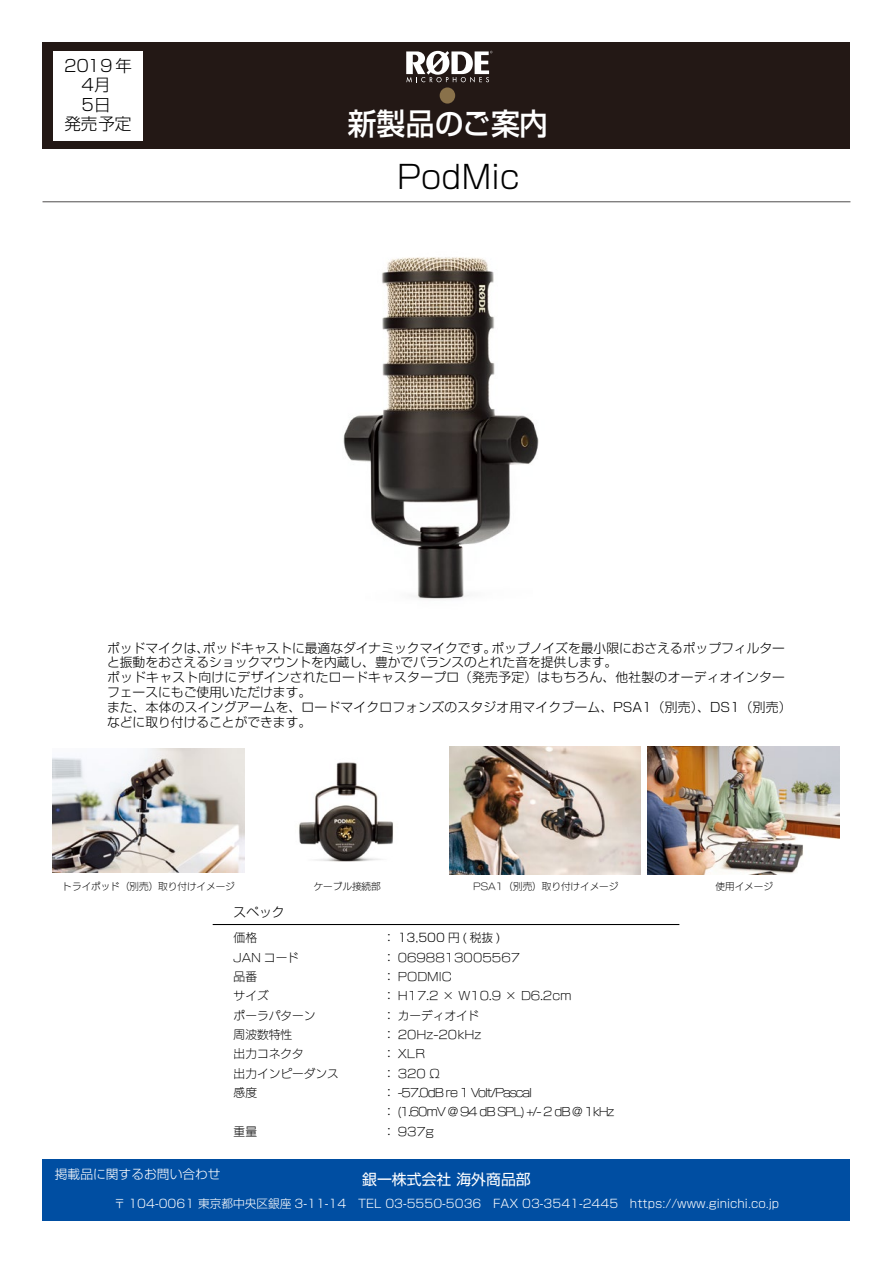
<style>
.page{position:relative;width:893px;height:1263px;background:#fff}
.page>*{position:absolute;margin:0;border:0;box-sizing:border-box;transform-origin:0 0}
.t1{font:300 31.95px "Shin Go Pro";color:#000}
.t2{font:500 30px "Shin Go Pro";color:#fff;scale:.96 1}
.t3{font:18px/21px "Hira Kaku Pro W6";color:#231815;text-align:center;scale:.96 1}
.t4{font:300 16.5px/19.5px "Shin Go Pro";color:#000;text-align:center}
.t5{font:14.85px "Shin Go Pro";color:#fff}
.t6{font:300 12.75px/14.9px "Shin Go Pro";letter-spacing:.02em;color:#000}
.t7{font:300 12.75px "Shin Go Pro";color:#000}
.t8{font:300 12.75px "Shin Go Pro";color:#fff}
.t9{font:11.7px "New Rodin Pro L";color:#000}
.t10{font:300 11.7px "Shin Go Pro";color:#fff}
.t11{font:11.7px/19.4px "New Rodin Pro L";letter-spacing:-.1em;color:#000}
.t12{font:300 11.7px "Shin Go Pro";color:#000}
.t13{font:9.6px "New Rodin Pro L";color:#000}
.s1{font-family:"New Rodin Pro L";font-weight:400}
</style>
<div class="page">
<img style="left:343px;top:257px;width:196px;height:343px">
<hr style="left:213px;top:924px;width:466px;height:1px;background:#000">
<div style="left:43px;top:1159px;width:807px;height:61px;background:#004ea2"></div>
<hr style="left:43px;top:201px;width:807px;height:1px;background:#595757">
<img style="left:53px;top:748px;width:191px;height:125px">
<img style="left:299px;top:762px;width:94px;height:100px">
<img style="left:449px;top:747px;width:192px;height:127px">
<img style="left:648px;top:747px;width:191px;height:127px">
<div style="left:43px;top:43px;width:807px;height:106px;background:#231815"></div>
<svg style="left:406px;top:51px;width:86px;height:32px"></svg>
<div style="left:440px;top:87px;width:15px;height:17px;background:#89714a;border-radius:50%"></div>
<div style="left:53px;top:51px;width:90px;height:89px;background:#fff"></div>
<h3 class="t3" style="left:61px;top:54px;width:72px">2019年<br>3月<br>xx日</h3>
<p class="t4" style="left:64px;top:54px;width:69px">2019 年<br>4月<br>5日<br>発売予定</p>
<h3 class="t3" style="left:61px;top:117px;width:73px">発売予定</h3>
<h2 class="t2" style="left:348px;top:99px;width:210px">新製品のご案内</h2>
<h1 class="t1" style="left:397px;top:150px;width:124px">PodMic</h1>
<p class="t7" style="left:203px;top:637px;width:295px">ポッドキャストに最適なダイナミックマイクです。</p>
<p class="t7" style="left:491px;top:637px;width:295px">ポップノイズを最小限におさえるポップフィルター</p>
<p class="t6" style="left:107px;top:639px;width:686px">ポッドマイクは、<br>と振動をおさえるショックマウントを内蔵し、豊かでバランスのとれた音を提供します。<br>ポッドキャスト向けにデザインされたロードキャスタープロ（発売予定）はもちろん、他社製のオーディオインターフェースにもご使用いただけます。<br>また、本体のスイングアームを、ロードマイクロフォンズのスタジオ用マイクブーム、PSA1（別売）、DS1（別売(などに取り付けることができます。</p>
<p class="t13" style="left:63px;top:878px;width:174px">トライポッド（別売）取り付けイメージ</p>
<p class="t7" style="left:234px;top:901px;width:53px">スペック</p>
<p class="t9" style="left:234px;top:928px;width:25px">価格</p>
<p class="t13" style="left:314px;top:878px;width:68px">ケーブル接続部</p>
<p class="t13" style="left:473px;top:878px;width:147px">PSA1（別売）取り付けイメージ</p>
<p class="t12" style="left:383px;top:928px;width:119px"><span class="s1">：</span> 13,500 円 ( 税抜 (</p>
<p class="t13" style="left:715px;top:878px;width:59px">使用イメージ</p>
<p class="t9" style="left:234px;top:947px;width:67px">JAN コード</p>
<p class="t9" style="left:383px;top:947px;width:138px">： 0698813005567</p>
<p class="t9" style="left:234px;top:967px;width:25px">品番</p>
<p class="t9" style="left:383px;top:967px;width:70px">： PODMIC</p>
<p class="t9" style="left:234px;top:986px;width:37px">サイズ</p>
<p class="t9" style="left:383px;top:986px;width:190px">： H17.2 × W10.9 × D6.2cm</p>
<p class="t9" style="left:234px;top:1005px;width:83px">ポーラパターン</p>
<p class="t9" style="left:383px;top:1005px;width:98px">：カーディオイド</p>
<p class="t9" style="left:234px;top:1025px;width:60px">周波数特性</p>
<p class="t9" style="left:383px;top:1025px;width:100px">： 20Hz-20kHz</p>
<p class="t9" style="left:234px;top:1044px;width:72px">出力コネクタ</p>
<p class="t9" style="left:383px;top:1044px;width:43px">： XLR</p>
<p class="t9" style="left:234px;top:1063px;width:107px">出力インピーダンス</p>
<p class="t9" style="left:383px;top:1063px;width:59px">： 320 Ω</p>
<p class="t9" style="left:234px;top:1083px;width:25px">感度</p>
<p class="t11" style="left:383px;top:1082px;width:150px">： -57.0dB re 1 Volt Pascal</p>
<p class="t11" style="left:383px;top:1082px;width:233px;text-indent:108px">/<br>： (1.60mV @ 94 dB SPL) +/- 2 dB @ 1kHz</p>
<p class="t9" style="left:234px;top:1121px;width:25px">重量</p>
<p class="t9" style="left:383px;top:1121px;width:52px">： 937g</p>
<p class="t8" style="left:55px;top:1163px;width:167px">掲載品に関するお問い合わせ</p>
<p class="t10" style="left:114px;top:1193px;width:667px">〒 104-0061 東京都中央区銀座 3-11-14　TEL 03-5550-5036　FAX 03-3541-2445　https://www.ginichi.co j p.</p>
<p class="t5" style="left:362px;top:1167px;width:170px">銀一株式会社海外商品部</p>
</div>
